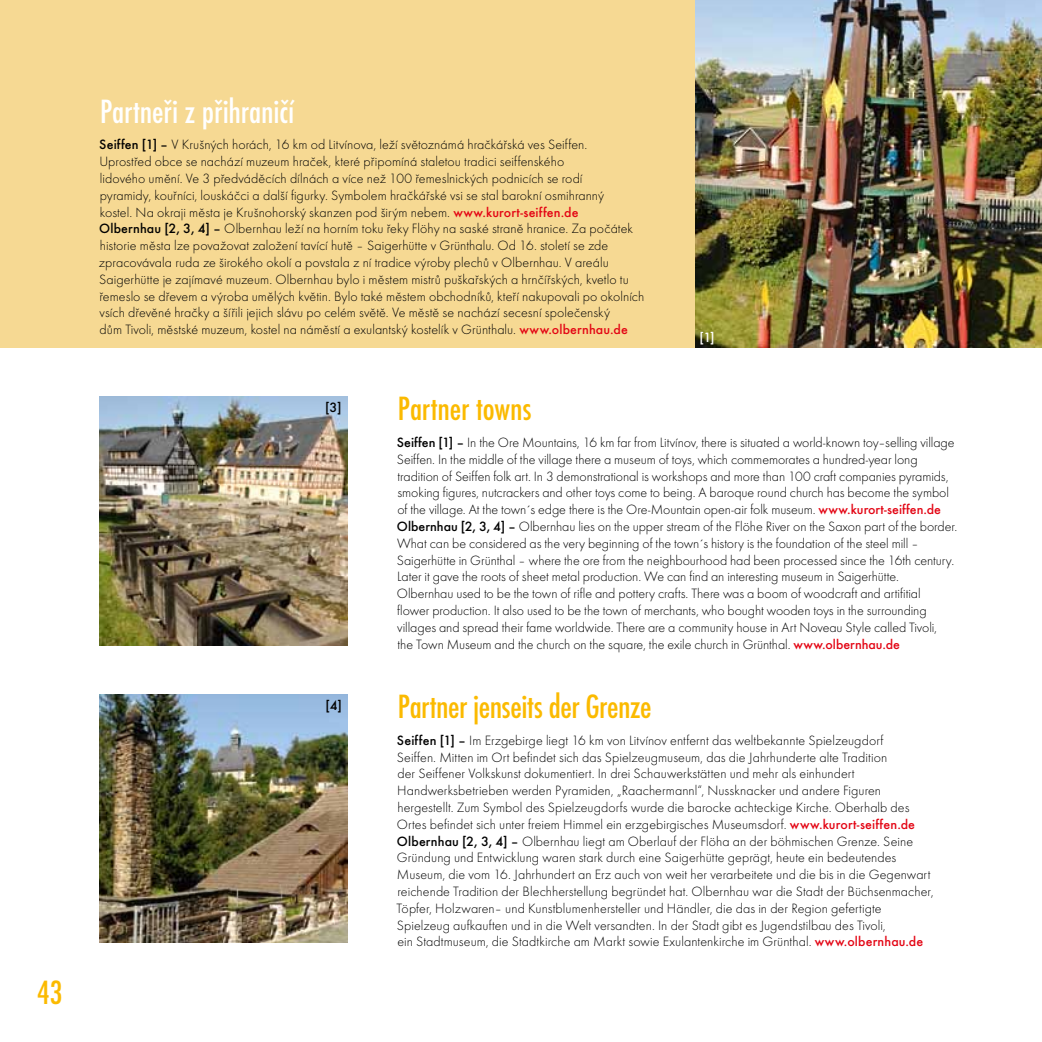
<style>
.page{position:relative;width:1042px;height:1042px;background:#fff}
.page>*{position:absolute;margin:0;border:0;box-sizing:border-box;transform-origin:0 0}
.t1{font:500 condensed 35px "Futura TOT";letter-spacing:-.01em;color:#fbba00}
.t2{font:500 condensed 35px "Futura TOT";letter-spacing:-.005em;color:#fff}
.t3{font:14px/16.8px "Futura TOT Ligh";letter-spacing:.005em;color:#000}
.t4{font:500 14px "Futura TOT";color:#000}
.t5{font:500 14px "Futura TOT";color:#fff}
.s1{font-family:"Futura TOT";font-weight:500}
.s2{font-family:"Futura TOT";font-weight:500;color:#e30413}
</style>
<div class="page">
<img style="left:694px;top:0;width:348px;height:347px">
<div style="left:0;top:0;width:694px;height:347px;background:#f6d993"></div>
<img style="left:99px;top:397px;width:248px;height:248px">
<img style="left:99px;top:694px;width:248px;height:249px">
<h1 class="t1" style="left:37px;top:973px;width:28px">43</h1>
<h1 class="t2" style="left:100px;top:92px;width:196px">Partneři z přihraničí</h1>
<p class="t3" style="left:99px;top:136px;width:547px"><span class="s1">Seiffen [1] –</span> V Krušných horách, 16 km od Litvínova, leží světoznámá hračkářská ves Seiffen.<br>Uprostřed obce se nachází muzeum hraček, které připomíná staletou tradici seiffenského<br>lidového umění. Ve 3 předváděcích dílnách a více než 100 řemeslnických podnicích se rodí<br>pyramidy, kouřníci, louskáčci a další figurky. Symbolem hračkářské vsi se stal barokní osmihranný<br>kostel. Na okraji města je Krušnohorský skanzen pod širým nebem. <span class="s2">www.kurort-seiffen.de<br></span><span class="s1">Olbernhau [2, 3, 4] –</span> Olbernhau leží na horním toku řeky Flöhy na saské straně hranice. Za počátek historie města lze považovat založení tavící hutě – Saigerhütte v Grünthalu. Od 16. století se zde zpracovávala ruda ze širokého okolí a povstala z ní tradice výroby plechů v Olbernhau. V areálu Saigerhütte je zajímavé muzeum. Olbernhau bylo i městem mistrů puškařských a hrnčířských, kvetlo tu řemeslo se dřevem a výroba umělých květin. Bylo také městem obchodníků, kteří nakupovali po okolních vsích dřevěné hračky a šířili jejich slávu po celém světě. Ve městě se nachází secesní společenský<br>dům Tivoli, městské muzeum, kostel na náměstí a exulantský kostelík v Grünthalu. <span class="s2">www.olbernhau.de</span></p>
<p class="t5" style="left:699px;top:329px;width:17px">[1]</p>
<p class="t4" style="left:325px;top:399px;width:18px">[3]</p>
<p class="t4" style="left:326px;top:697px;width:18px">[4]</p>
<h1 class="t1" style="left:398px;top:389px;width:135px">Partner towns</h1>
<p class="t3" style="left:397px;top:434px;width:562px"><span class="s1">Seiffen [1] –</span> In the Ore Mountains, 16 km far from Litvínov, there is situated a world-known toy–selling village Seiffen. In the middle of the village there a museum of toys, which commemorates a hundred-year long tradition of Seiffen folk art. In 3 demonstrational is workshops and more than 100 craft companies pyramids, smoking figures, nutcrackers and other toys come to being. A baroque round church has become the symbol of the village. At the town´s edge there is the Ore-Mountain open-air folk museum. <span class="s2">www.kurort-seiffen.de </span><span class="s1">Olbernhau [2, 3, 4] –</span> Olbernhau lies on the upper stream of the Flöhe River on the Saxon part of the border.<br>What can be considered as the very beginning of the town´s history is the foundation of the steel mill – Saigerhütte in Grünthal – where the ore from the neighbourhood had been processed since the 16th century.<br>Later it gave the roots of sheet metal production. We can find an interesting museum in Saigerhütte.<br>Olbernhau used to be the town of rifle and pottery crafts. There was a boom of woodcraft and artifitial<br>flower production. It also used to be the town of merchants, who bought wooden toys in the surrounding villages and spread their fame worldwide. There are a community house in Art Noveau Style called Tivoli,<br>the Town Museum and the church on the square, the exile church in Grünthal. <span class="s2">www.olbernhau.de</span></p>
<h1 class="t1" style="left:398px;top:687px;width:255px">Partner jenseits der Grenze</h1>
<p class="t3" style="left:396px;top:732px;width:538px"><span class="s1">Seiffen [1] –</span> Im Erzgebirge liegt 16 km von Litvínov entfernt das weltbekannte Spielzeugdorf<br>Seiffen. Mitten im Ort befindet sich das Spielzeugmuseum, das die Jahrhunderte alte Tradition<br>der Seiffener Volkskunst dokumentiert. In drei Schauwerkstätten und mehr als einhundert Handwerksbetrieben werden Pyramiden, „Raachermannl“, Nussknacker und andere Figuren hergestellt. Zum Symbol des Spielzeugdorfs wurde die barocke achteckige Kirche. Oberhalb des Ortes befindet sich unter freiem Himmel ein erzgebirgisches Museumsdorf. <span class="s2">www.kurort-seiffen.de </span><span class="s1">Olbernhau [2, 3, 4] –</span> Olbernhau liegt am Oberlauf der Flöha an der böhmischen Grenze. Seine Gründung und Entwicklung waren stark durch eine Saigerhütte geprägt, heute ein bedeutendes Museum, die vom 16. Jahrhundert an Erz auch von weit her verarbeitete und die bis in die Gegenwart reichende Tradition der Blechherstellung begründet hat. Olbernhau war die Stadt der Büchsenmacher, Töpfer, Holzwaren– und Kunstblumenhersteller und Händler, die das in der Region gefertigte Spielzeug aufkauften und in die Welt versandten. In der Stadt gibt es Jugendstilbau des Tivoli,<br>ein Stadtmuseum, die Stadtkirche am Markt sowie Exulantenkirche im Grünthal. <span class="s2">www.olbernhau.de</span></p>
</div>
